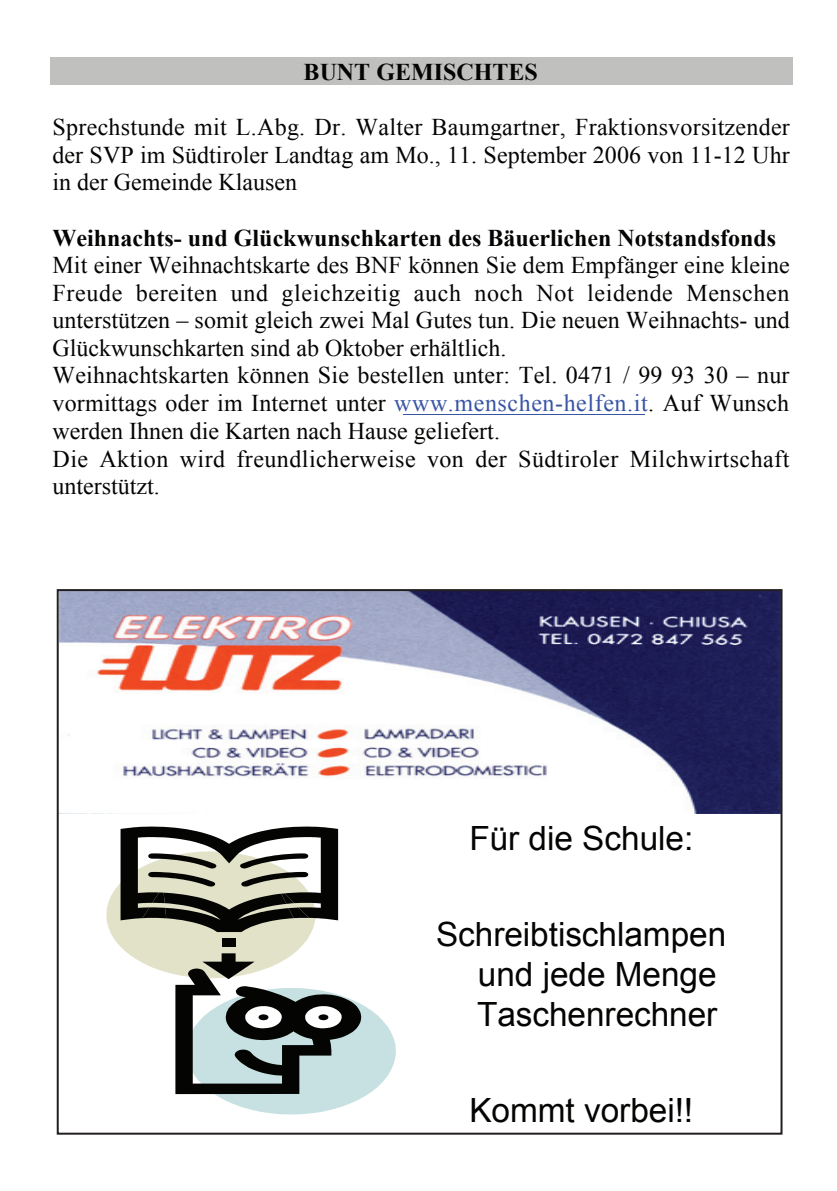
<style>
.page{position:relative;width:837px;height:1191px;background:#fff}
.page>*{position:absolute;margin:0;border:0;box-sizing:border-box;transform-origin:0 0}
.t1{font:33.4px/40px "Arial MS";color:#040503}
.t2{font:24px/27.6px "Times New Roman MS";color:#040503;text-align:justify}
.t3{font:24px "Times New Roman Bd MS";color:#040503}
.s1{color:#3854a4}
</style>
<div class="page">
<div style="left:50px;top:58px;width:742px;height:27px;background:#c0c0bf"></div>
<hr style="left:403px;top:413px;width:242px;height:1px;background:#3854a4">
<img style="left:60px;top:592px;width:719px;height:221px">
<svg style="left:106px;top:826px;width:290px;height:288px"></svg>
<p class="t3" style="left:304px;top:58px;width:236px">BUNT GEMISCHTES</p>
<p class="t2" style="left:53px;top:113px;width:739px">Sprechstunde mit L.Abg. Dr. Walter Baumgartner, Fraktionsvorsitzender der SVP im Südtiroler Landtag am Mo., 11. September 2006 von 11-12 Uhr in der Gemeinde Klausen</p>
<p class="t3" style="left:53px;top:224px;width:725px">Weihnachts- und Glückwunschkarten des Bäuerlichen Notstandsfonds</p>
<p class="t2" style="left:53px;top:251px;width:739px;text-align:left">Mit einer Weihnachtskarte des BNF können Sie dem Empfänger eine kleine Freude bereiten und gleichzeitig auch noch Not leidende Menschen unterstützen – somit gleich zwei Mal Gutes tun. Die neuen Weihnachts- und Glückwunschkarten sind ab Oktober erhältlich.<br>Weihnachtskarten können Sie bestellen unter: Tel. 0471 / 99 93 30 – nur vormittags oder im Internet unter <span class="s1">www.menschen-helfen.it</span>. Auf Wunsch werden Ihnen die Karten nach Hause geliefert.<br>Die Aktion wird freundlicherweise von der Südtiroler Milchwirtschaft unterstützt.</p>
<h1 class="t1" style="left:469px;top:818px;width:225px">Für die Schule:</h1>
<h1 class="t1" style="left:477px;top:914px;width:251px;text-indent:-41px">Schreibtischlampen und jede Menge<br>Taschenrechner</h1>
<h1 class="t1" style="left:469px;top:1090px;width:225px">Kommt vorbei!!</h1>
</div>
